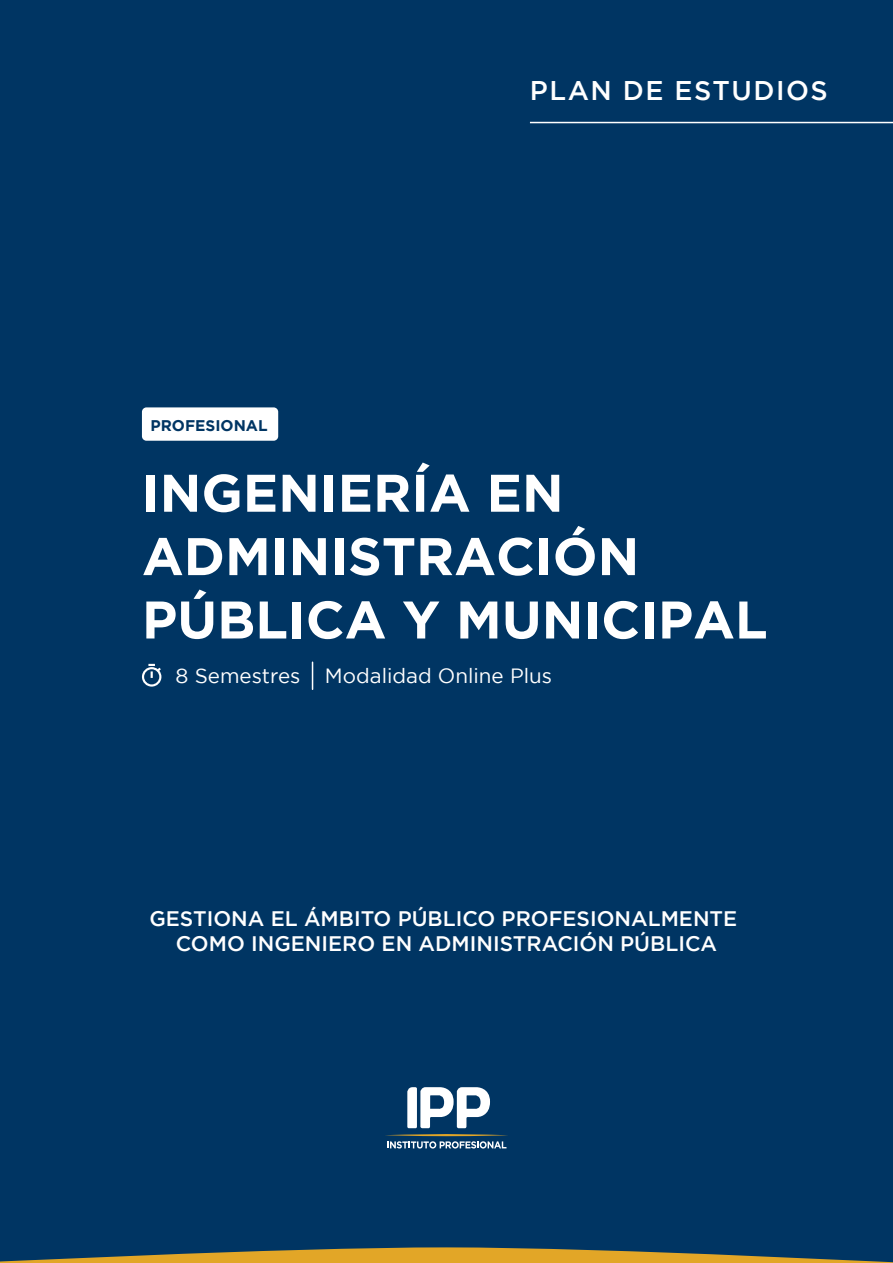
<style>
.page{position:relative;width:893px;height:1263px;background:#003563}
.page>*{position:absolute;margin:0;border:0;box-sizing:border-box;transform-origin:0 0}
.t1{font:700 52.8px/63.3px "Gotham";color:#fff}
.t2{font:500 27px "Gotham";letter-spacing:.055em;color:#fff}
.t3{font:500 21px/25.2px "Gotham";color:#fff;text-align:center}
.t4{font:20.55px "Gotham";color:#fff}
.t5{font:700 15.45px "Gotham";color:#003563}
</style>
<div class="page">
<div style="left:142px;top:407px;width:136px;height:34px;background:#fff;border-radius:4px"></div>
<svg style="left:407px;top:1087px;width:83px;height:41px"></svg>
<hr style="left:384px;top:1134px;width:124px;height:2px;background:#e2a627;border-radius:50%">
<svg style="left:387px;top:1141px;width:119px;height:7px"></svg>
<svg style="left:0;top:1247px;width:893px;height:16px"></svg>
<hr style="left:530px;top:122px;width:363px;height:1px;background:#fff">
<svg style="left:142px;top:664px;width:19px;height:23px"></svg>
<svg style="left:312px;top:662px;width:1px;height:27px"></svg>
<p class="t5" style="left:150px;top:416px;width:119px">PROFESIONAL</p>
<p class="t2" style="left:530px;top:75px;width:299px">PLAN DE ESTUDIOS</p>
<h1 class="t1" style="left:142px;top:460px;width:627px">INGENIERÍA EN<br>ADMINISTRACIÓN<br>PÚBLICA Y MUNICIPAL</h1>
<p class="t4" style="left:176px;top:664px;width:378px">8 Semestres Modalidad Online Plus</p>
<p class="t3" style="left:149px;top:905px;width:589px">GESTIONA EL ÁMBITO PÚBLICO PROFESIONALMENTE<br>COMO INGENIERO EN ADMINISTRACIÓN PÚBLICA</p>
</div>
